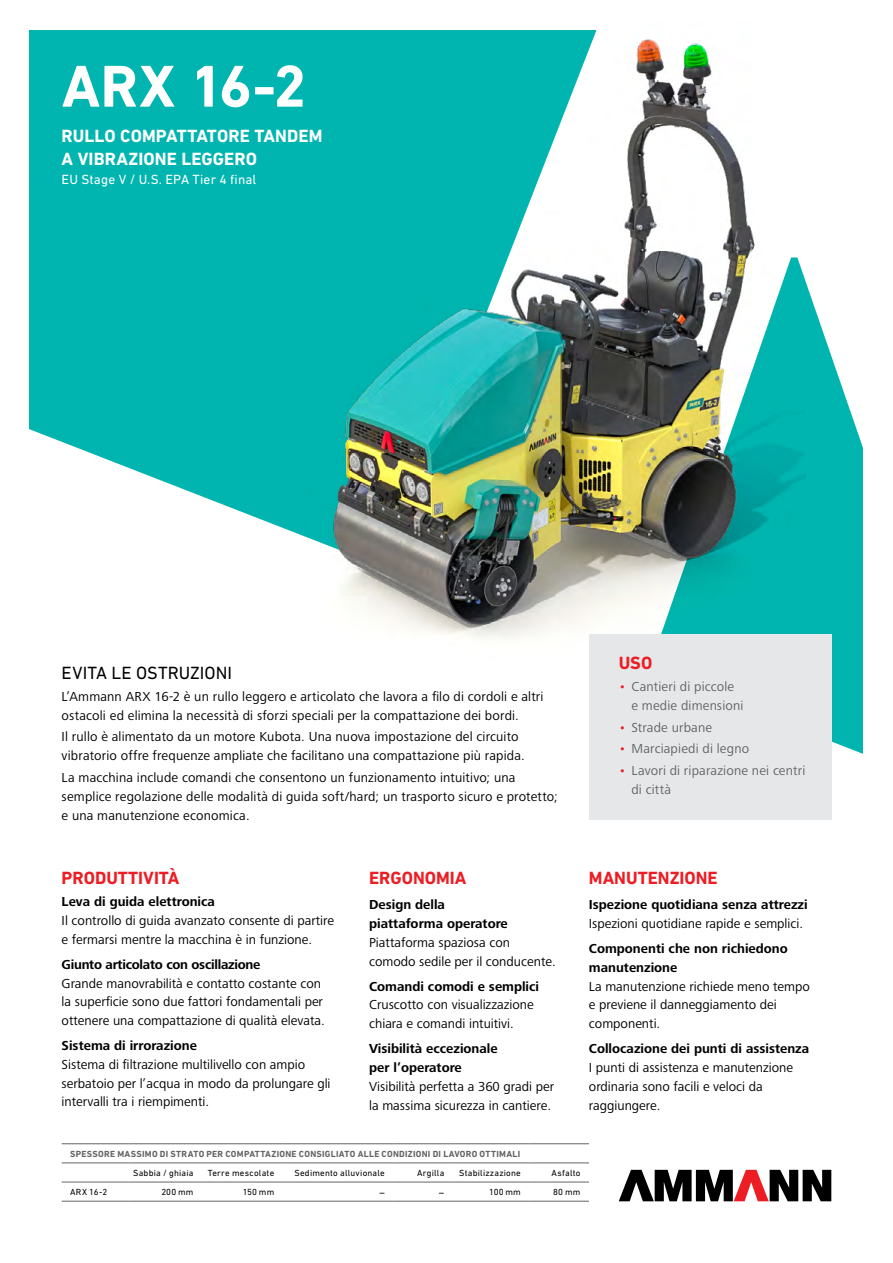
<style>
.page{position:relative;width:893px;height:1263px;background:#fff}
.page>*{position:absolute;margin:0;border:0;box-sizing:border-box;transform-origin:0 0}
.t1{font:700 60px "DIN Next LT Pro";color:#fff}
.t2{font:700 18px/22.5px "DIN Next LT Pro";letter-spacing:.005em;color:#fff}
.t3{font:700 18px "DIN Next LT Pro";color:#ed1d24}
.t4{font:18px "DIN Next LT Pro";color:#000}
.t5{font:13.5px/18.8px "Frutiger Next LTW1 G";color:#000}
.t6{font:700 13.5px/18.8px "Frutiger Next LTW1 G";color:#000}
.t7{font:13.5px/18.8px "Frutiger Next LTW1 G";letter-spacing:.015em;color:#636466}
.t8{font:700 13.5px "Frutiger Next LTW1 G";letter-spacing:-.02em;color:#000}
.t9{font:13.5px "DIN Next LT Pro";letter-spacing:.01em;color:#fff}
.t10{font:10.5px "DIN Next LT Pro";color:#000}
.t11{font:9px "DIN Next LT Pro";letter-spacing:.025em;color:#000}
.t12{font:700 9px "DIN Next LT Pro";letter-spacing:.03em;color:#636466}
.s1{color:#ed1d24}
</style>
<div class="page">
<div style="left:30px;top:30px;width:833px;height:825px;background:#00b5af"></div>
<div style="left:29px;top:418px;width:834px;height:437px;background:#fff"></div>
<svg style="left:303px;top:30px;width:560px;height:754px;fill:#fff"></svg>
<img style="left:178px;top:30px;width:628px;height:660px">
<svg style="left:619px;top:1170px;width:212px;height:31px"></svg>
<div style="left:589px;top:634px;width:242px;height:186px;background:#e6e7e8"></div>
<hr style="left:62px;top:1143px;width:68px;height:1px;background:#636466">
<hr style="left:130px;top:1143px;width:72px;height:1px;background:#636466">
<hr style="left:202px;top:1143px;width:81px;height:1px;background:#636466">
<hr style="left:283px;top:1143px;width:110px;height:1px;background:#636466">
<hr style="left:393px;top:1143px;width:60px;height:1px;background:#636466">
<hr style="left:453px;top:1143px;width:76px;height:1px;background:#636466">
<hr style="left:529px;top:1143px;width:60px;height:1px;background:#636466">
<hr style="left:62px;top:1163px;width:68px;height:1px;background:#636466">
<hr style="left:130px;top:1163px;width:72px;height:1px;background:#636466">
<hr style="left:202px;top:1163px;width:81px;height:1px;background:#636466">
<hr style="left:283px;top:1163px;width:110px;height:1px;background:#636466">
<hr style="left:393px;top:1163px;width:60px;height:1px;background:#636466">
<hr style="left:453px;top:1163px;width:76px;height:1px;background:#636466">
<hr style="left:529px;top:1163px;width:60px;height:1px;background:#636466">
<hr style="left:62px;top:1182px;width:68px;height:1px;background:#636466">
<hr style="left:130px;top:1182px;width:72px;height:1px;background:#636466">
<hr style="left:202px;top:1182px;width:81px;height:1px;background:#636466">
<hr style="left:283px;top:1182px;width:110px;height:1px;background:#636466">
<hr style="left:393px;top:1182px;width:60px;height:1px;background:#636466">
<hr style="left:453px;top:1182px;width:76px;height:1px;background:#636466">
<hr style="left:529px;top:1182px;width:60px;height:1px;background:#636466">
<hr style="left:62px;top:1201px;width:68px;height:1px;background:#636466">
<hr style="left:130px;top:1201px;width:72px;height:1px;background:#636466">
<hr style="left:202px;top:1201px;width:81px;height:1px;background:#636466">
<hr style="left:283px;top:1201px;width:110px;height:1px;background:#636466">
<hr style="left:393px;top:1201px;width:60px;height:1px;background:#636466">
<hr style="left:453px;top:1201px;width:76px;height:1px;background:#636466">
<hr style="left:529px;top:1201px;width:60px;height:1px;background:#636466">
<h1 class="t1" style="left:62px;top:51px;width:246px">ARX 16-2</h1>
<h2 class="t2" style="left:62px;top:125px;width:262px">RULLO COMPATTATORE TANDEM<br>A VIBRAZIONE LEGGERO</h2>
<p class="t9" style="left:62px;top:171px;width:196px">EU Stage V / U.S. EPA Tier 4 final</p>
<h2 class="t4" style="left:62px;top:662px;width:172px">EVITA LE OSTRUZIONI</h2>
<p class="t5" style="left:62px;top:687px;width:483px">L’Ammann ARX 16-2 è un rullo leggero e articolato che lavora a filo di cordoli e altri ostacoli ed elimina la necessità di sforzi speciali per la compattazione dei bordi.</p>
<p class="t5" style="left:62px;top:728px;width:465px">Il rullo è alimentato da un motore Kubota. Una nuova impostazione del circuito vibratorio offre frequenze ampliate che facilitano una compattazione più rapida.</p>
<p class="t5" style="left:62px;top:769px;width:498px">La macchina include comandi che consentono un funzionamento intuitivo; una semplice regolazione delle modalità di guida soft/hard; un trasporto sicuro e protetto; e una manutenzione economica.</p>
<h2 class="t3" style="left:619px;top:652px;width:35px">USO</h2>
<p class="t7" style="left:631px;top:677px;width:113px;text-indent:-13px"><span class="s1">•</span> Cantieri di piccole e medie dimensioni</p>
<p class="t7" style="left:619px;top:718px;width:95px"><span class="s1">•</span> Strade urbane</p>
<p class="t7" style="left:619px;top:740px;width:132px"><span class="s1">•</span> Marciapiedi di legno</p>
<p class="t7" style="left:631px;top:762px;width:175px;text-indent:-13px"><span class="s1">•</span> Lavori di riparazione nei centri di città</p>
<h2 class="t3" style="left:62px;top:867px;width:119px">PRODUTTIVITÀ</h2>
<p class="t6" style="left:62px;top:893px;width:155px">Leva di guida elettronica</p>
<p class="t5" style="left:62px;top:911px;width:274px">Il controllo di guida avanzato consente di partire e fermarsi mentre la macchina è in funzione.</p>
<p class="t8" style="left:62px;top:956px;width:200px">Giunto articolato con oscillazione</p>
<p class="t5" style="left:62px;top:974px;width:265px">Grande manovrabilità e contatto costante con la superficie sono due fattori fondamentali per ottenere una compattazione di qualità elevata.</p>
<p class="t6" style="left:62px;top:1037px;width:137px">Sistema di irrorazione</p>
<p class="t5" style="left:62px;top:1055px;width:270px">Sistema di filtrazione multilivello con ampio serbatoio per l’acqua in modo da prolungare gli intervalli tra i riempimenti.</p>
<h2 class="t3" style="left:369px;top:867px;width:99px">ERGONOMIA</h2>
<p class="t6" style="left:369px;top:896px;width:140px">Design della piattaforma operatore</p>
<p class="t5" style="left:369px;top:933px;width:188px">Piattaforma spaziosa con comodo sedile per il conducente.</p>
<p class="t6" style="left:369px;top:977px;width:172px">Comandi comodi e semplici</p>
<p class="t5" style="left:369px;top:996px;width:166px">Cruscotto con visualizzazione chiara e comandi intuitivi.</p>
<p class="t6" style="left:369px;top:1040px;width:130px">Visibilità eccezionale per l’operatore</p>
<p class="t5" style="left:369px;top:1077px;width:187px">Visibilità perfetta a 360 gradi per la massima sicurezza in cantiere.</p>
<h2 class="t3" style="left:589px;top:867px;width:130px">MANUTENZIONE</h2>
<p class="t6" style="left:589px;top:896px;width:220px">Ispezione quotidiana senza attrezzi</p>
<p class="t5" style="left:589px;top:915px;width:216px">Ispezioni quotidiane rapide e semplici.</p>
<p class="t6" style="left:589px;top:940px;width:200px">Componenti che non richiedono manutenzione</p>
<p class="t5" style="left:589px;top:977px;width:223px">La manutenzione richiede meno tempo e previene il danneggiamento dei componenti.</p>
<p class="t6" style="left:589px;top:1040px;width:222px">Collocazione dei punti di assistenza</p>
<p class="t5" style="left:589px;top:1059px;width:206px">I punti di assistenza e manutenzione ordinaria sono facili e veloci da raggiungere.</p>
<p class="t12" style="left:70px;top:1148px;width:452px">SPESSORE MASSIMO DI STRATO PER COMPATTAZIONE CONSIGLIATO ALLE CONDIZIONI DI LAVORO OTTIMALI</p>
<p class="t11" style="left:133px;top:1167px;width:62px">Sabbia / ghiaia</p>
<p class="t11" style="left:208px;top:1167px;width:68px">Terre mescolate</p>
<p class="t11" style="left:294px;top:1167px;width:92px">Sedimento alluvionale</p>
<p class="t11" style="left:417px;top:1167px;width:29px">Argilla</p>
<p class="t11" style="left:459px;top:1167px;width:63px">Stabilizzazione</p>
<p class="t11" style="left:551px;top:1167px;width:30px">Asfalto</p>
<p class="t11" style="left:70px;top:1187px;width:39px">ARX 16-2</p>
<p class="t11" style="left:161px;top:1187px;width:34px">200 mm</p>
<p class="t11" style="left:243px;top:1187px;width:33px">150 mm</p>
<p class="t10" style="left:379px;top:1186px;width:7px">–</p>
<p class="t10" style="left:439px;top:1186px;width:7px">–</p>
<p class="t11" style="left:489px;top:1187px;width:33px">100 mm</p>
<p class="t11" style="left:553px;top:1187px;width:29px">80 mm</p>
</div>
